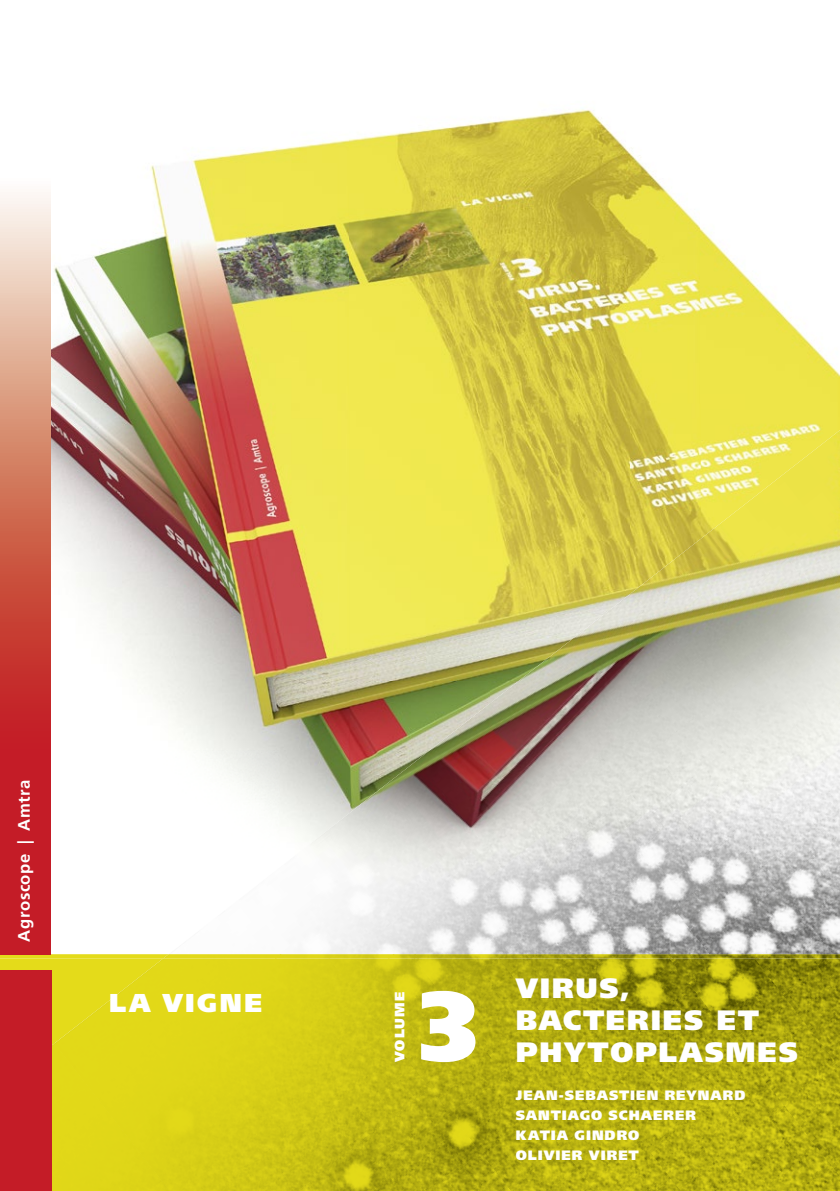
<style>
.page{position:relative;width:840px;height:1191px;background:#fff}
.page>*{position:absolute;margin:0;border:0;box-sizing:border-box;transform-origin:0 0}
.t1{font:900 98.6px "Frutiger LT Std";color:#fff}
.t2{font:900 28px/32px "Frutiger LT Std";letter-spacing:.06em;color:#fff}
.t3{font:900 25.8px "Frutiger LT Std";letter-spacing:.095em;color:#fff}
.t4{font:700 16.6px "Frutiger LT Std";letter-spacing:.035em;color:#fff}
.t5{font:900 13.6px/20.2px "Frutiger LT Std";letter-spacing:.075em;color:#fff}
</style>
<div class="page">
<img style="left:51px;top:109px;width:648px;height:294px">
<img style="left:699px;top:225px;width:140px;height:205px">
<img style="left:51px;top:403px;width:298px;height:347px">
<img style="left:349px;top:403px;width:280px;height:27px">
<img style="left:629px;top:403px;width:71px;height:27px">
<img style="left:224px;top:430px;width:615px;height:524px">
<img style="left:224px;top:910px;width:35px;height:44px">
<img style="left:391px;top:604px;width:448px;height:350px">
<img style="left:503px;top:691px;width:336px;height:263px">
<img style="left:673px;top:779px;width:166px;height:175px">
<img style="left:615px;top:908px;width:94px;height:46px">
<svg style="left:0;top:958px;width:54px;height:85px"></svg>
<img style="left:0;top:954px;width:163px;height:4px">
<img style="left:54px;top:958px;width:274px;height:233px">
<div style="left:51px;top:1043px;width:119px;height:148px;background:#e1d718"></div>
<img style="left:328px;top:958px;width:85px;height:129px">
<img style="left:413px;top:958px;width:86px;height:129px">
<img style="left:499px;top:958px;width:340px;height:233px">
<img style="left:669px;top:958px;width:170px;height:218px">
<img style="left:324px;top:1087px;width:187px;height:104px">
<img style="left:297px;top:1170px;width:43px;height:21px">
<img style="left:754px;top:954px;width:85px;height:113px">
<img style="left:163px;top:954px;width:112px;height:4px">
<img style="left:275px;top:954px;width:112px;height:4px">
<img style="left:418px;top:954px;width:166px;height:4px">
<img style="left:387px;top:954px;width:31px;height:4px">
<img style="left:584px;top:954px;width:85px;height:4px">
<img style="left:669px;top:954px;width:89px;height:4px">
<svg style="left:0;top:192px;width:51px;height:762px;background:#d2665c"></svg>
<div style="left:0;top:970px;width:51px;height:221px;background:#c41c27"></div>
<p class="t4" style="left:14px;top:941px;width:163px;rotate:-90deg">Agroscope | Amtra</p>
<h3 class="t3" style="left:109px;top:987px;width:154px">LA VIGNE</h3>
<p class="t5" style="left:389px;top:1062px;width:72px;rotate:-90deg">VOLUME</p>
<h1 class="t1" style="left:419px;top:966px;width:60px">3</h1>
<h2 class="t2" style="left:515px;top:971px;width:283px">VIRUS,<br>BACTERIES ET<br>PHYTOPLASMES</h2>
<p class="t5" style="left:515px;top:1084px;width:231px">JEAN-SEBASTIEN REYNARD<br>SANTIAGO SCHAERER<br>KATIA GINDRO<br>OLIVIER VIRET</p>
</div>
